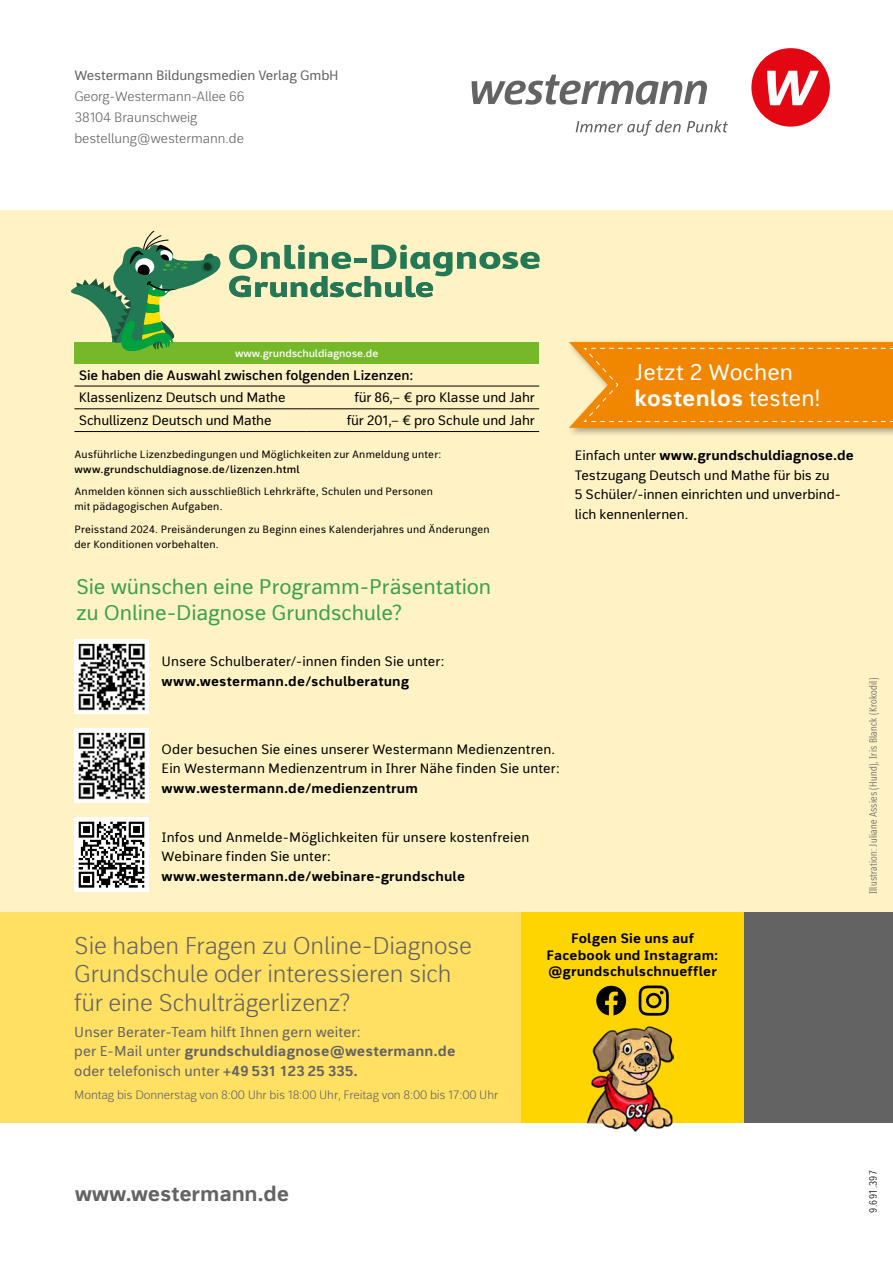
<style>
.page{position:relative;width:893px;height:1263px;background:#fff}
.page>*{position:absolute;margin:0;border:0;box-sizing:border-box;transform-origin:0 0}
.t1{font:300 24px/28.5px "bs Thomas Sans 1";letter-spacing:-.01em;color:#646363}
.t2{font:22.35px/26.1px "bs Thomas Sans 1";letter-spacing:.005em;color:#fff}
.t3{font:21px/25.5px "bs Thomas Sans 1";letter-spacing:-.01em;color:#3ca14e}
.t4{font:700 21px "bs Thomas Sans 1";letter-spacing:-.01em;color:#646363}
.t5{font:14.25px/19.5px "bs Thomas Sans 1";letter-spacing:.005em;color:#646363}
.t6{font:13.5px/19.5px "bs Thomas Sans 1";color:#000}
.t7{font:700 13.5px/16.5px "bs Thomas Sans 1";letter-spacing:.01em;color:#000;text-align:center}
.t8{font:300 13.5px/21px "bs Thomas Sans 1";letter-spacing:-.01em;color:#646363}
.t9{font:600 13.5px "bs Thomas Sans 1";letter-spacing:-.01em;color:#000}
.t10{font:13.5px "bs Thomas Sans 1";letter-spacing:-.01em;color:#646363}
.t11{font:300 12px "bs Thomas Sans 1";letter-spacing:-.01em;color:#646363}
.t12{font:10.5px/15px "bs Thomas Sans 1";letter-spacing:.015em;color:#000}
.t13{font:300 condensed 10.5px "bs Thomas Sans 1";letter-spacing:.02em;color:#646363}
.t14{font:600 10.5px "bs Thomas Sans 1";letter-spacing:.015em;color:#000}
.t15{font:600 10.5px "bs Thomas Sans 1";letter-spacing:-.01em;color:#fff}
.t16{font:300 condensed 10.5px "bs Thomas Sans 1";letter-spacing:.04em;color:#000}
.s1{font-weight:700}
</style>
<div class="page">
<div style="left:521px;top:912px;width:223px;height:211px;background:#ffd500"></div>
<div style="left:744px;top:912px;width:149px;height:211px;background:#646363"></div>
<div style="left:0;top:912px;width:521px;height:211px;background:#ffe063"></div>
<div style="left:0;top:210px;width:893px;height:702px;background:#fff2c4"></div>
<div style="left:74px;top:342px;width:465px;height:21px;background:#76b82a"></div>
<hr style="left:74px;top:386px;width:232px;height:1px;background:#000">
<hr style="left:306px;top:386px;width:233px;height:1px;background:#000">
<hr style="left:74px;top:408px;width:232px;height:1px;background:#000">
<hr style="left:306px;top:408px;width:233px;height:1px;background:#000">
<hr style="left:74px;top:431px;width:232px;height:1px;background:#000">
<hr style="left:306px;top:431px;width:233px;height:1px;background:#000">
<div style="left:566px;top:338px;width:327px;height:100px;background:#000;opacity:.35"></div>
<svg style="left:569px;top:342px;width:324px;height:86px;background:#f18f10"></svg>
<svg style="left:71px;top:231px;width:150px;height:120px"></svg>
<svg style="left:229px;top:245px;width:311px;height:52px"></svg>
<svg style="left:472px;top:75px;width:235px;height:30px"></svg>
<div style="left:751px;top:48px;width:79px;height:79px;background:#e30613;border-radius:50%"></div>
<svg style="left:767px;top:71px;width:52px;height:34px"></svg>
<svg style="left:576px;top:120px;width:105px;height:16px"></svg>
<svg style="left:687px;top:120px;width:41px;height:12px"></svg>
<img style="left:74px;top:639px;width:75px;height:75px">
<img style="left:74px;top:728px;width:75px;height:75px">
<img style="left:74px;top:817px;width:75px;height:74px">
<img style="left:587px;top:1026px;width:87px;height:106px">
<svg style="left:596px;top:986px;width:30px;height:29px"></svg>
<svg style="left:639px;top:985px;width:30px;height:31px"></svg>
<p class="t10" style="left:74px;top:67px;width:266px">Westermann Bildungsmedien Verlag GmbH</p>
<p class="t8" style="left:74px;top:87px;width:172px">Georg-Westermann-Allee 66<br>38104 Braunschweig bestellung@westermann.de</p>
<p class="t15" style="left:235px;top:346px;width:145px">www.grundschuldiagnose.de</p>
<p class="t9" style="left:79px;top:366px;width:336px">Sie haben die Auswahl zwischen folgenden Lizenzen:</p>
<p class="t6" style="left:79px;top:389px;width:208px">Klassenlizenz Deutsch und Mathe</p>
<p class="t6" style="left:355px;top:389px;width:182px">für 86,– € pro Klasse und Jahr</p>
<p class="t6" style="left:79px;top:412px;width:194px">Schullizenz Deutsch und Mathe</p>
<p class="t6" style="left:347px;top:412px;width:190px">für 201,– € pro Schule und Jahr</p>
<p class="t12" style="left:74px;top:447px;width:368px">Ausführliche Lizenzbedingungen und Möglichkeiten zur Anmeldung unter:</p>
<p class="t14" style="left:74px;top:462px;width:227px">www.grundschuldiagnose.de/lizenzen.html</p>
<p class="t12" style="left:74px;top:485px;width:360px">Anmelden können sich ausschließlich Lehrkräfte, Schulen und Personen mit pädagogischen Aufgaben.</p>
<p class="t12" style="left:74px;top:522px;width:417px">Preisstand 2024. Preisänderungen zu Beginn eines Kalenderjahres und Änderungen der Konditionen vorbehalten.</p>
<h3 class="t3" style="left:76px;top:575px;width:417px">Sie wünschen eine Programm-Präsentation zu Online-Diagnose Grundschule?</h3>
<p class="t6" style="left:162px;top:653px;width:284px">Unsere Schulberater/-innen finden Sie unter:</p>
<p class="t7" style="left:162px;top:674px;width:249px">www.westermann.de/schulberatung</p>
<h2 class="t2" style="left:635px;top:360px;width:188px">Jetzt 2 Wochen <span class="s1">kostenlos</span> testen!</h2>
<p class="t6" style="left:575px;top:447px;width:280px">Einfach unter <span class="s1">www.grundschuldiagnose.de </span>Testzugang Deutsch und Mathe für bis zu<br>5 Schüler/-innen einrichten und unverbind&shy;lich kennenlernen.</p>
<p class="t6" style="left:162px;top:740px;width:400px">Oder besuchen Sie eines unserer Westermann Medienzentren.<br>Ein Westermann Medienzentrum in Ihrer Nähe finden Sie unter:</p>
<p class="t7" style="left:162px;top:781px;width:258px">www.westermann.de/medienzentrum</p>
<p class="t6" style="left:162px;top:828px;width:369px">Infos und Anmelde-Möglichkeiten für unsere kostenfreien<br>Webinare finden Sie unter:</p>
<p class="t7" style="left:162px;top:869px;width:305px">www.westermann.de/webinare-grundschule</p>
<h1 class="t1" style="left:74px;top:933px;width:399px">Sie haben Fragen zu Online-Diagnose<br>Grundschule oder interessieren sich für eine Schulträgerlizenz?</h1>
<p class="t5" style="left:74px;top:1023px;width:383px">Unser Berater-Team hilft Ihnen gern weiter:<br>per E-Mail unter <span class="s1">grundschuldiagnose@westermann.de </span>oder telefonisch unter <span class="s1">+49 531 123 25 335.</span></p>
<p class="t11" style="left:74px;top:1087px;width:426px">Montag bis Donnerstag von 8:00 Uhr bis 18:00 Uhr, Freitag von 8:00 bis 17:00 Uhr</p>
<p class="t7" style="left:547px;top:931px;width:173px">Folgen Sie uns auf<br>Facebook und Instagram: @grundschulschnueffler</p>
<p class="t13" style="left:867px;top:894px;width:218px;rotate:-90deg">Illustration: Juliane Assies (Hund), Iris Blanck (Krokodil)</p>
<p class="t13" style="left:867px;top:884px;width:100px;rotate:-90deg">Illus rationen: Iris Blanck</p>
<h3 class="t4" style="left:75px;top:1180px;width:216px">www.westermann.de</h3>
<p class="t16" style="left:867px;top:1213px;width:44px;rotate:-90deg">9.691.397</p>
</div>
